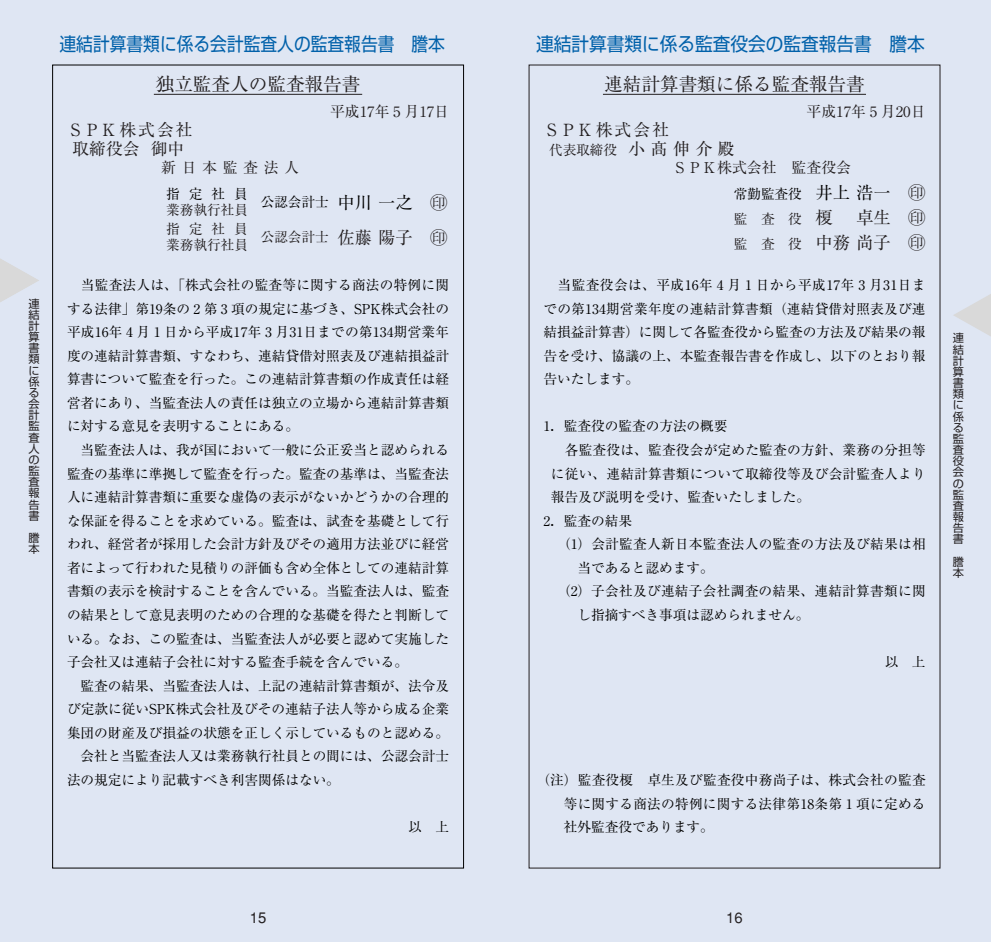
<style>
.page{position:relative;width:991px;height:942px;background:#fff}
.page>*{position:absolute;margin:0;border:0;box-sizing:border-box;transform-origin:0 0}
.t1{font:18.55px "Ryumin";color:#231f20}
.t2{font:18.55px "Shin Go";color:#0161aa;scale:.9 1}
.t3{font:18.55px "Shin Go";color:#0161aa;scale:.95 1}
.t4{font:16.8px/18.6px "Ryumin";color:#231f20;text-align:center}
.t5{font:16.8px "Ryumin";letter-spacing:.125em;color:#231f20}
.t6{font:14.88px "Ryumin";color:#231f20}
.t7{font:14.88px "Ryumin";letter-spacing:.375em;color:#231f20}
.t8{font:500 14.88px "Gothic BBB";color:#231f20}
.t9{font:13.65px/23.6px "Ryumin";color:#000;text-align:justify}
.t10{font:13.65px/24.8px "Ryumin";color:#231f20}
.t11{font:13.65px "Ryumin";letter-spacing:.02em;color:#000}
.t12{font:11.2px/11.2px "Shin Go";color:#231f20;text-align:justify}
.s1{font-size:16.8px}
.s2{font-size:17.32px}
.s3{font-family:"Biblos Gaiji Rmr F6";font-size:17.32px;color:#231f20}
.s4{font-family:"Biblos Gaiji Rmr F6";font-size:17.32px}
.s5{color:#000}
.s6{font-size:17.32px;color:#000}
</style>
<div class="page">
<div style="left:0;top:0;width:990px;height:942px;background:#dfe6f3"></div>
<svg style="left:953px;top:294px;width:37px;height:42px"></svg>
<svg style="left:0;top:258px;width:39px;height:44px"></svg>
<hr style="left:603px;top:94px;width:263px;height:1px;background:#231f20">
<hr style="left:154px;top:94px;width:208px;height:1px;background:#231f20">
<p class="t12" style="left:29px;top:299px;width:13px">連結計算書類に係る会計監査人の監査報告書</p>
<p class="t12" style="left:29px;top:533px;width:13px">謄本</p>
<h1 class="t2" style="left:60px;top:37px;width:429px">連結計算書類に係る会計監査人の監査報告書　謄本</h1>
<h1 class="t3" style="left:536px;top:37px;width:411px">連結計算書類に係る監査役会の監査報告書　謄本</h1>
<h1 class="t1" style="left:156px;top:77px;width:206px">独立監査人の監査報告書</h1>
<p class="t6" style="left:330px;top:107px;width:121px">平成17年 5 月17日</p>
<p class="t4" style="left:67px;top:123px;width:127px">ＳＰＫ株式会社取締役会 御中</p>
<p class="t7" style="left:161px;top:162px;width:139px">新日本監査法人</p>
<h1 class="t1" style="left:604px;top:77px;width:262px">連結計算書類に係る監査報告書</h1>
<p class="t6" style="left:806px;top:107px;width:121px">平成17年 5 月20日</p>
<p class="t5" style="left:543px;top:124px;width:127px">ＳＰＫ株式会社</p>
<p class="t10" style="left:549px;top:139px;width:98px">代表取締役 <span class="s1">小</span></p>
<p class="t5" style="left:673px;top:142px;width:63px">伸介殿</p>
<p class="t6" style="left:672px;top:162px;width:180px">ＳＰＫ株式会社　監査役会</p>
<p class="t9" style="left:166px;top:184px;width:83px">指定社員</p>
<p class="t10" style="left:166px;top:199px;width:83px">業務執行社員</p>
<p class="t9" style="left:260px;top:192px;width:188px">公認会計士 <span class="s2">中川一之　</span><span class="s3">À</span></p>
<p class="t10" style="left:166px;top:222px;width:83px;line-height:16.1px">指定社員業務執行社員</p>
<p class="t10" style="left:260px;top:226px;width:188px">公認会計士 <span class="s2">佐藤陽子　</span><span class="s4">À</span></p>
<p class="t9" style="left:67px;top:275px;width:383px;text-indent:14px">当監査法人は、「株式会社の監査等に関する商法の特例に関する法律」第19条の 2 第 3 項の規定に基づき、SPK株式会社の平成16年 4 月 1 日から平成17年 3 月31日までの第134期営業年度の連結計算書類、すなわち、連結貸借対照表及び連結損益計算書について監査を行った。この連結計算書類の作成責任は経営者にあり、当監査法人の責任は独立の立場から連結計算書類に対する意見を表明することにある。</p>
<p class="t9" style="left:67px;top:440px;width:383px;text-indent:14px">当監査法人は、我が国において一般に公正妥当と認められる監査の基準に準拠して監査を行った。監査の基準は、当監査法人に連結計算書類に重要な虚偽の表示がないかどうかの合理的な保証を得ることを求めている。監査は、試査を基礎として行われ、経営者が採用した会計方針及びその適用方法並びに経営者によって行われた見積りの評価も含め全体としての連結計算書類の表示を検討することを含んでいる。当監査法人は、監査の結果として意見表明のための合理的な基礎を得たと判断している。なお、この監査は、当監査法人が必要と認めて実施した子会社又は連結子会社に対する監査手続を含んでいる。</p>
<p class="t9" style="left:81px;top:675px;width:370px">監査の結果、当監査法人は、上記の連結計算書類が、法令及</p>
<p class="t9" style="left:67px;top:699px;width:383px">び定款に従いSPK株式会社及びその連結子法人等から成る企業</p>
<p class="t9" style="left:67px;top:722px;width:383px">集団の財産及び損益の状態を正しく示しているものと認める。</p>
<p class="t9" style="left:81px;top:746px;width:370px">会社と当監査法人又は業務執行社員との間には、公認会計士</p>
<p class="t9" style="left:67px;top:770px;width:274px">法の規定により記載すべき利害関係はない。</p>
<p class="t9" style="left:408px;top:817px;width:42px">以　上</p>
<p class="t10" style="left:733px;top:183px;width:193px;text-align:justify"><span class="s5">常勤監査役　</span><span class="s6">井上浩一　</span><span class="s4">À</span>監　査　役　<span class="s2">榎　卓生　</span><span class="s4">À</span>監　査　役　<span class="s2">中務尚子　</span><span class="s4">À</span></p>
<p class="t9" style="left:543px;top:275px;width:383px;text-indent:14px">当監査役会は、平成16年 4 月 1 日から平成17年 3 月31日までの第134期営業年度の連結計算書類（連結貸借対照表及び連結損益計算書）に関して各監査役から監査の方法及び結果の報告を受け、協議の上、本監査報告書を作成し、以下のとおり報告いたします。</p>
<p class="t9" style="left:543px;top:416px;width:186px">1．監査役の監査の方法の概要</p>
<p class="t9" style="left:565px;top:440px;width:362px">各監査役は、監査役会が定めた監査の方針、業務の分担等</p>
<p class="t9" style="left:551px;top:463px;width:376px">に従い、連結計算書類について取締役等及び会計監査人より</p>
<p class="t9" style="left:551px;top:487px;width:261px">報告及び説明を受け、監査いたしました。</p>
<p class="t9" style="left:543px;top:510px;width:90px">2．監査の結果</p>
<p class="t11" style="left:557px;top:539px;width:370px">（1）会計監査人新日本監査法人の監査の方法及び結果は相</p>
<p class="t9" style="left:577px;top:557px;width:138px">当であると認めます。</p>
<p class="t11" style="left:557px;top:586px;width:370px">（2）子会社及び連結子会社調査の結果、連結計算書類に関</p>
<p class="t9" style="left:577px;top:605px;width:233px">し指摘すべき事項は認められません。</p>
<p class="t9" style="left:884px;top:652px;width:42px">以　上</p>
<p class="t9" style="left:564px;top:770px;width:363px;text-indent:-27px">（注）監査役榎　卓生及び監査役中務尚子は、株式会社の監査等に関する商法の特例に関する法律第18条第 1 項に定める社外監査役であります。</p>
<p class="t12" style="left:952px;top:334px;width:13px">連結計算書類に係る監査役会の監査報告書</p>
<p class="t12" style="left:952px;top:557px;width:13px">謄本</p>
<p class="t8" style="left:250px;top:911px;width:18px">15</p>
<p class="t8" style="left:726px;top:911px;width:18px">16</p>
</div>
